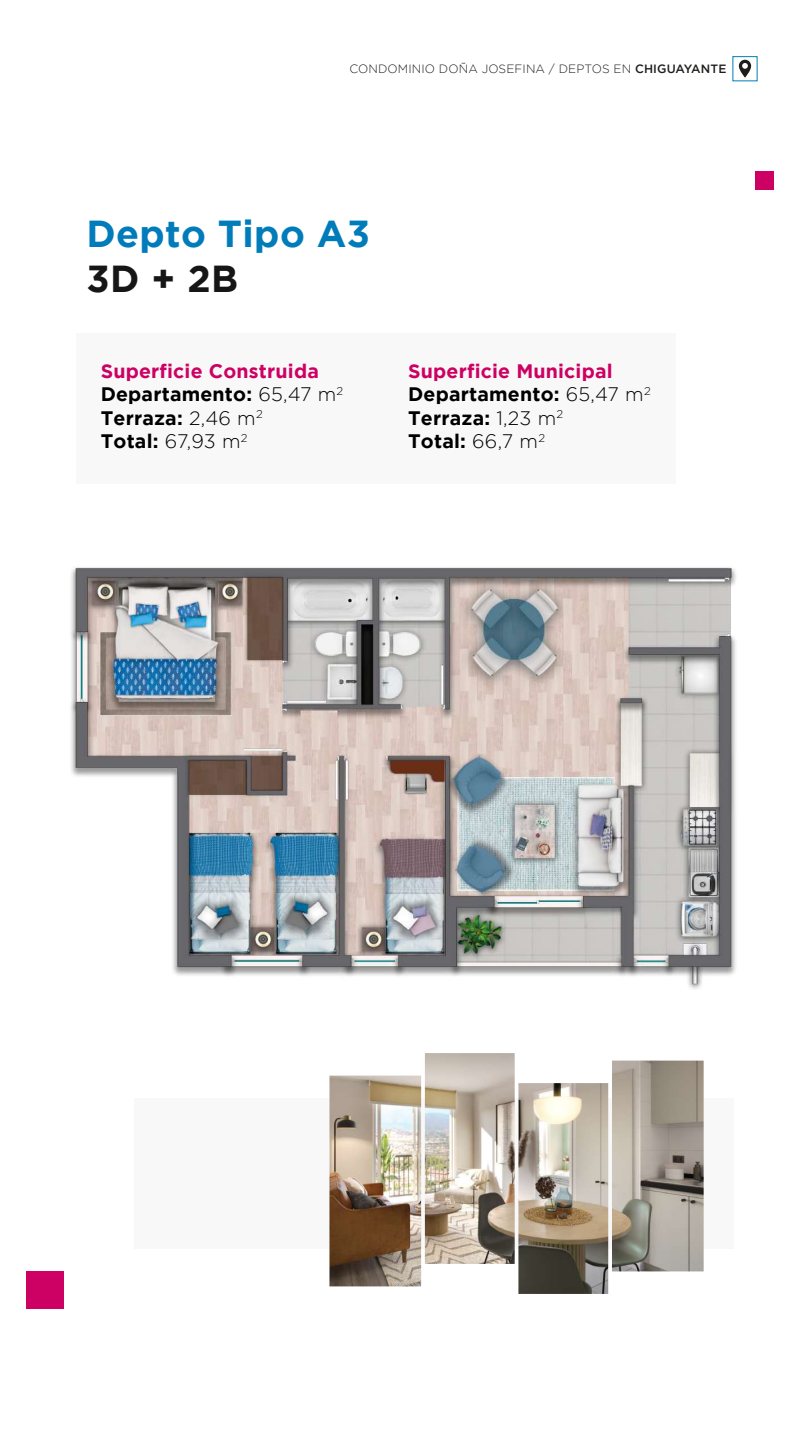
<style>
.page{position:relative;width:810px;height:1440px;background:#fff}
.page>*{position:absolute;margin:0;border:0;box-sizing:border-box;transform-origin:0 0}
.t1{font:700 37.5px "Gotham";letter-spacing:.01em;color:#007cba}
.t2{font:700 37.5px "Gotham";color:#161616}
.t3{font:700 19.5px/23.4px "Gotham";letter-spacing:.01em;color:#000}
.t4{font:300 12px "Gotham";letter-spacing:.01em;color:#1d1d1b}
.s1{font-weight:500}
.s2{color:#cd0063}
.s3{font-weight:300}
</style>
<div class="page">
<svg style="left:739px;top:60px;width:12px;height:18px"></svg>
<div style="left:134px;top:1098px;width:600px;height:151px;background:#f8f8f8"></div>
<div style="left:76px;top:333px;width:600px;height:151px;background:#f8f8f8"></div>
<div style="left:756px;top:172px;width:18px;height:18px;background:#cd0063"></div>
<div style="left:26px;top:1271px;width:38px;height:37px;background:#cd0063"></div>
<img style="left:71px;top:567px;width:665px;height:422px">
<img style="left:329px;top:1053px;width:375px;height:241px">
<p class="t4" style="left:349px;top:62px;width:378px">CONDOMINIO DOÑA JOSEFINA / DEPTOS EN <span class="s1">CHIGUAYANTE</span></p>
<h1 class="t1" style="left:86px;top:212px;width:285px">Depto Tipo A3</h1>
<h1 class="t2" style="left:86px;top:257px;width:153px">3D + 2B</h1>
<p class="t3" style="left:101px;top:359px;width:244px"><span class="s2">Superficie Construida<br></span>Departamento: <span class="s3">65,47 m</span><sup>2<br></sup>Terraza: <span class="s3">2,46 m</span><sup>2<br></sup>Total: <span class="s3">67,93 m</span><sup>2</sup></p>
<p class="t3" style="left:408px;top:359px;width:244px"><span class="s2">Superficie Municipal<br></span>Departamento: <span class="s3">65,47 m</span><sup>2<br></sup>Terraza: <span class="s3">1,23 m</span><sup>2<br></sup>Total: <span class="s3">66,7 m</span><sup>2</sup></p>
</div>
